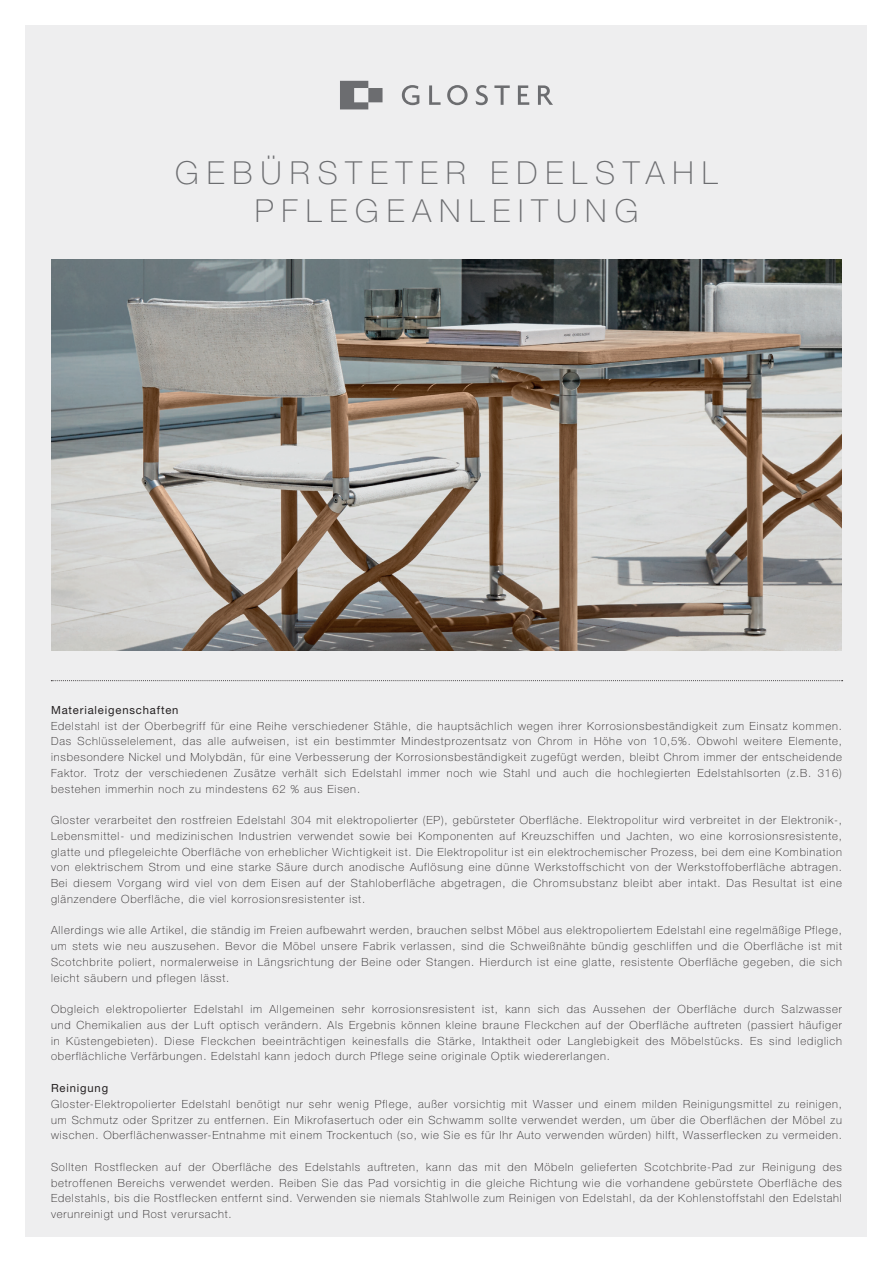
<style>
.page{position:relative;width:893px;height:1263px;background:#fff}
.page>*{position:absolute;margin:0;border:0;box-sizing:border-box;transform-origin:0 0}
.t1{font:100 31.8px "Helvetica Neue LT Pro";letter-spacing:.25em;color:#6c6d70}
.t2{font:100 11.25px/15.8px "Helvetica Neue LT Pro";letter-spacing:.075em;color:#231f20;text-align:justify}
.t3{font:11.25px "Helvetica Neue LT Pro";letter-spacing:.075em;color:#231f20}
</style>
<div class="page">
<div style="left:26px;top:26px;width:841px;height:1211px;background:#eeeeef"></div>
<svg style="left:340px;top:81px;width:213px;height:28px"></svg>
<img style="left:51px;top:259px;width:791px;height:392px">
<svg style="left:51px;top:680px;width:792px;height:1px"></svg>
<p class="t1" style="left:175px;top:154px;width:544px">GEBÜRSTETER EDELSTAHL</p>
<p class="t1" style="left:255px;top:192px;width:385px">PFLEGEANLEITUNG</p>
<p class="t3" style="left:51px;top:703px;width:129px">Materialeigenschaften</p>
<p class="t2" style="left:51px;top:718px;width:792px">Edelstahl ist der Oberbegriff für eine Reihe verschiedener Stähle, die hauptsächlich wegen ihrer Korrosionsbeständigkeit zum Einsatz kommen.<br>Das Schlüsselelement, das alle aufweisen, ist ein bestimmter Mindestprozentsatz von Chrom in Höhe von 10,5%. Obwohl weitere Elemente, insbesondere Nickel und Molybdän, für eine Verbesserung der Korrosionsbeständigkeit zugefügt werden, bleibt Chrom immer der entscheidende Faktor. Trotz der verschiedenen Zusätze verhält sich Edelstahl immer noch wie Stahl und auch die hochlegierten Edelstahlsorten (z.B. 316) bestehen immerhin noch zu mindestens 62 % aus Eisen.</p>
<p class="t2" style="left:51px;top:812px;width:792px">Gloster verarbeitet den rostfreien Edelstahl 304 mit elektropolierter (EP), gebürsteter Oberfläche. Elektropolitur wird verbreitet in der Elektronik-, Lebensmittel- und medizinischen Industrien verwendet sowie bei Komponenten auf Kreuzschiffen und Jachten, wo eine korrosionsresistente, glatte und pflegeleichte Oberfläche von erheblicher Wichtigkeit ist. Die Elektropolitur ist ein elektrochemischer Prozess, bei dem eine Kombination von elektrischem Strom und eine starke Säure durch anodische Auflösung eine dünne Werkstoffschicht von der Werkstoffoberfläche abtragen.<br>Bei diesem Vorgang wird viel von dem Eisen auf der Stahloberfläche abgetragen, die Chromsubstanz bleibt aber intakt. Das Resultat ist eine glänzendere Oberfläche, die viel korrosionsresistenter ist.</p>
<p class="t2" style="left:51px;top:922px;width:792px">Allerdings wie alle Artikel, die ständig im Freien aufbewahrt werden, brauchen selbst Möbel aus elektropoliertem Edelstahl eine regelmäßige Pflege, um stets wie neu auszusehen. Bevor die Möbel unsere Fabrik verlassen, sind die Schweißnähte bündig geschliffen und die Oberfläche ist mit Scotchbrite poliert, normalerweise in Längsrichtung der Beine oder Stangen. Hierdurch ist eine glatte, resistente Oberfläche gegeben, die sich leicht säubern und pflegen lässt.</p>
<p class="t2" style="left:51px;top:1001px;width:792px">Obgleich elektropolierter Edelstahl im Allgemeinen sehr korrosionsresistent ist, kann sich das Aussehen der Oberfläche durch Salzwasser und Chemikalien aus der Luft optisch verändern. Als Ergebnis können kleine braune Fleckchen auf der Oberfläche auftreten (passiert häufiger in Küstengebieten). Diese Fleckchen beeinträchtigen keinesfalls die Stärke, Intaktheit oder Langlebigkeit des Möbelstücks. Es sind lediglich oberflächliche Verfärbungen. Edelstahl kann jedoch durch Pflege seine originale Optik wiedererlangen.</p>
<p class="t3" style="left:51px;top:1081px;width:59px">Reinigung</p>
<p class="t2" style="left:51px;top:1096px;width:792px">Gloster-Elektropolierter Edelstahl benötigt nur sehr wenig Pflege, außer vorsichtig mit Wasser und einem milden Reinigungsmittel zu reinigen, um Schmutz oder Spritzer zu entfernen. Ein Mikrofasertuch oder ein Schwamm sollte verwendet werden, um über die Oberflächen der Möbel zu wischen. Oberflächenwasser-Entnahme mit einem Trockentuch (so, wie Sie es für Ihr Auto verwenden würden) hilft, Wasserflecken zu vermeiden.</p>
<p class="t2" style="left:51px;top:1159px;width:792px">Sollten Rostflecken auf der Oberfläche des Edelstahls auftreten, kann das mit den Möbeln gelieferten Scotchbrite-Pad zur Reinigung des betroffenen Bereichs verwendet werden. Reiben Sie das Pad vorsichtig in die gleiche Richtung wie die vorhandene gebürstete Oberfläche des Edelstahls, bis die Rostflecken entfernt sind. Verwenden sie niemals Stahlwolle zum Reinigen von Edelstahl, da der Kohlenstoffstahl den Edelstahl verunreinigt und Rost verursacht.</p>
</div>
